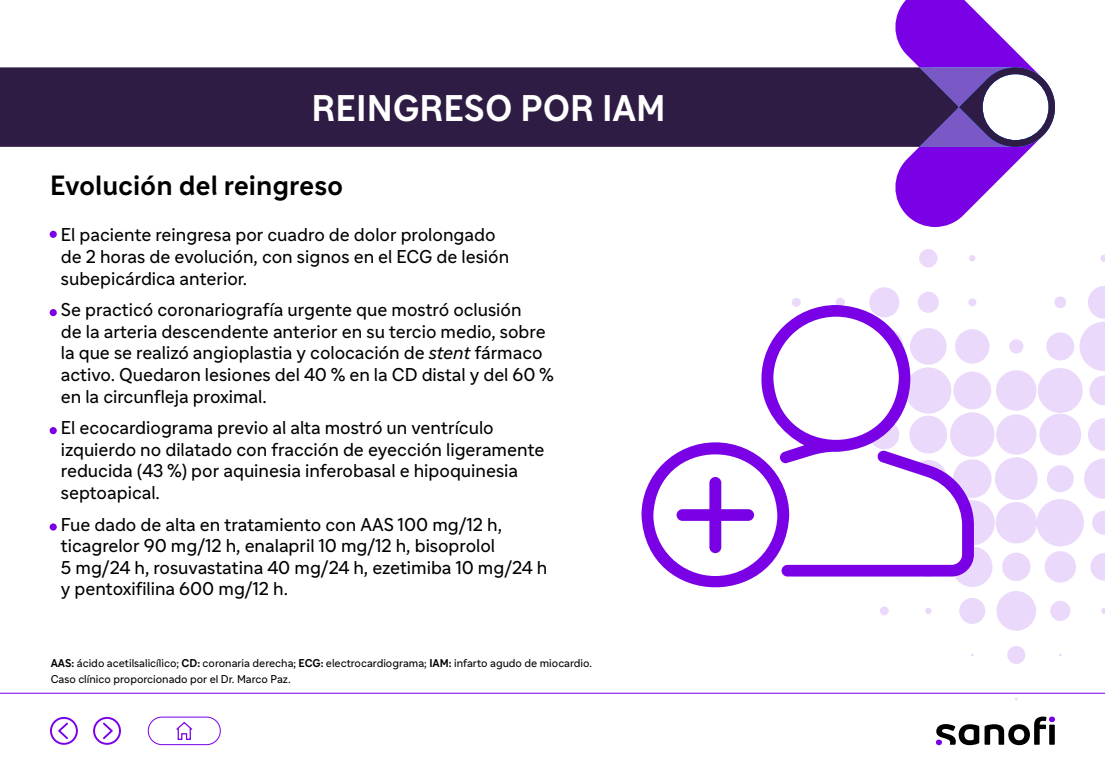
<style>
.page{position:relative;width:1105px;height:768px;background:#fff}
.page>*{position:absolute;margin:0;border:0;box-sizing:border-box;transform-origin:0 0}
.t1{font:700 36px "Sanofi Sans";color:#fff}
.t2{font:700 27px "Sanofi Sans";color:#000}
.t3{font:18px/21.6px "Sanofi Sans";color:#000}
.t4{font:11px/16.2px "Sanofi Sans";color:#000}
.s1{font-style:italic}
.s2{font-weight:700}
</style>
<div class="page">
<div style="left:0;top:67px;width:892px;height:80px;background:#2e1c44"></div>
<svg style="left:892px;top:0;width:163px;height:227px"></svg>
<img style="left:1015px;top:67px;width:25px;height:9px">
<svg style="left:936px;top:724px;width:43px;height:21px"></svg>
<svg style="left:985px;top:717px;width:70px;height:28px"></svg>
<hr style="left:0;top:693px;width:1105px;height:1px;background:#7a00e6">
<div style="left:1038px;top:368px;width:45px;height:45px;background:#ebd9fb;border-radius:50%"></div>
<div style="left:1039px;top:414px;width:42px;height:42px;background:#ebd9fb;border-radius:50%"></div>
<div style="left:1047px;top:465px;width:27px;height:27px;background:#ebd9fb;border-radius:50%"></div>
<div style="left:1037px;top:499px;width:47px;height:47px;background:#ebd9fb;border-radius:50%"></div>
<div style="left:1045px;top:551px;width:31px;height:32px;background:#ebd9fb;border-radius:50%"></div>
<div style="left:1050px;top:601px;width:20px;height:20px;background:#ebd9fb;border-radius:50%"></div>
<div style="left:1046px;top:332px;width:28px;height:28px;background:#ebd9fb;border-radius:50%"></div>
<div style="left:1054px;top:296px;width:12px;height:12px;background:#ebd9fb;border-radius:50%"></div>
<div style="left:995px;top:457px;width:43px;height:43px;background:#ebd9fb;border-radius:50%"></div>
<div style="left:996px;top:414px;width:40px;height:41px;background:#ebd9fb;border-radius:50%"></div>
<div style="left:996px;top:370px;width:41px;height:41px;background:#ebd9fb;border-radius:50%"></div>
<div style="left:1009px;top:339px;width:14px;height:15px;background:#ebd9fb;border-radius:50%"></div>
<div style="left:996px;top:502px;width:41px;height:41px;background:#ebd9fb;border-radius:50%"></div>
<div style="left:1002px;top:553px;width:29px;height:28px;background:#ebd9fb;border-radius:50%"></div>
<div style="left:996px;top:591px;width:40px;height:40px;background:#ebd9fb;border-radius:50%"></div>
<div style="left:1007px;top:646px;width:18px;height:18px;background:#ebd9fb;border-radius:50%"></div>
<svg style="left:1088px;top:418px;width:17px;height:33px"></svg>
<svg style="left:1101px;top:254px;width:4px;height:8px"></svg>
<svg style="left:1080px;top:286px;width:25px;height:119px"></svg>
<svg style="left:1084px;top:458px;width:21px;height:41px"></svg>
<svg style="left:1092px;top:511px;width:13px;height:24px"></svg>
<svg style="left:1101px;top:608px;width:4px;height:6px"></svg>
<svg style="left:1090px;top:553px;width:15px;height:28px"></svg>
<div style="left:969px;top:255px;width:7px;height:6px;background:#ebd9fb;border-radius:50%"></div>
<div style="left:955px;top:329px;width:35px;height:35px;background:#ebd9fb;border-radius:50%"></div>
<div style="left:968px;top:298px;width:8px;height:8px;background:#ebd9fb;border-radius:50%"></div>
<div style="left:953px;top:372px;width:38px;height:37px;background:#ebd9fb;border-radius:50%"></div>
<div style="left:950px;top:412px;width:45px;height:45px;background:#ebd9fb;border-radius:50%"></div>
<div style="left:950px;top:500px;width:45px;height:45px;background:#ebd9fb;border-radius:50%"></div>
<div style="left:953px;top:459px;width:39px;height:39px;background:#ebd9fb;border-radius:50%"></div>
<div style="left:952px;top:547px;width:41px;height:40px;background:#ebd9fb;border-radius:50%"></div>
<div style="left:959px;top:598px;width:26px;height:26px;background:#ebd9fb;border-radius:50%"></div>
<div style="left:918px;top:292px;width:21px;height:21px;background:#ebd9fb;border-radius:50%"></div>
<svg style="left:919px;top:249px;width:19px;height:19px"></svg>
<div style="left:925px;top:608px;width:7px;height:6px;background:#ebd9fb;border-radius:50%"></div>
<div style="left:869px;top:287px;width:30px;height:30px;background:#ebd9fb;border-radius:50%"></div>
<div style="left:880px;top:606px;width:9px;height:9px;background:#ebd9fb;border-radius:50%"></div>
<div style="left:836px;top:298px;width:9px;height:9px;background:#ebd9fb;border-radius:50%"></div>
<div style="left:792px;top:298px;width:9px;height:9px;background:#ebd9fb;border-radius:50%"></div>
<svg style="left:641px;top:305px;width:333px;height:306px"></svg>
<svg style="left:93px;top:717px;width:28px;height:28px"></svg>
<div style="left:95px;top:719px;width:24px;height:24px;background:#fff;border-radius:50%"></div>
<svg style="left:103px;top:723px;width:10px;height:16px"></svg>
<svg style="left:50px;top:717px;width:28px;height:28px"></svg>
<div style="left:52px;top:719px;width:24px;height:24px;background:#fff;border-radius:50%"></div>
<svg style="left:58px;top:723px;width:10px;height:16px"></svg>
<svg style="left:176px;top:721px;width:17px;height:19px"></svg>
<div style="left:148px;top:717px;width:73px;height:28px;border:1px solid #7a00e6;border-radius:14px"></div>
<div style="left:50px;top:231px;width:7px;height:7px;background:#7a00e6;border-radius:50%"></div>
<div style="left:50px;top:309px;width:7px;height:7px;background:#7a00e6;border-radius:50%"></div>
<div style="left:50px;top:427px;width:7px;height:7px;background:#7a00e6;border-radius:50%"></div>
<div style="left:50px;top:523px;width:7px;height:8px;background:#7a00e6;border-radius:50%"></div>
<h1 class="t1" style="left:312px;top:86px;width:356px">REINGRESO POR IAM</h1>
<h2 class="t2" style="left:50px;top:168px;width:295px">Evolución del reingreso</h2>
<p class="t3" style="left:61px;top:224px;width:450px">El paciente reingresa por cuadro de dolor prolongado de 2 horas de evolución, con signos en el ECG de lesión subepicárdica anterior.</p>
<p class="t3" style="left:61px;top:299px;width:494px">Se practicó coronariografía urgente que mostró oclusión<br>de la arteria descendente anterior en su tercio medio, sobre la que se realizó angioplastia y colocación de <span class="s1">stent</span> fármaco activo. Quedaron lesiones del 40 % en la CD distal y del 60 % en la circunfleja proximal.</p>
<p class="t3" style="left:61px;top:417px;width:485px">El ecocardiograma previo al alta mostró un ventrículo izquierdo no dilatado con fracción de eyección ligeramente reducida (43 %) por aquinesia inferobasal e hipoquinesia septoapical.</p>
<p class="t3" style="left:61px;top:513px;width:488px">Fue dado de alta en tratamiento con AAS 100 mg/12 h, ticagrelor 90 mg/12 h, enalapril 10 mg/12 h, bisoprolol<br>5 mg/24 h, rosuvastatina 40 mg/24 h, ezetimiba 10 mg/24 h y pentoxifilina 600 mg/12 h.</p>
<p class="t4" style="left:51px;top:655px;width:543px"><span class="s2">AAS:</span> ácido acetilsalicílico; <span class="s2">CD:</span> coronaria derecha; <span class="s2">ECG:</span> electrocardiograma; <span class="s2">IAM:</span> infarto agudo de miocardio.<br>Caso clínico proporcionado por el Dr. Marco Paz.</p>
</div>
